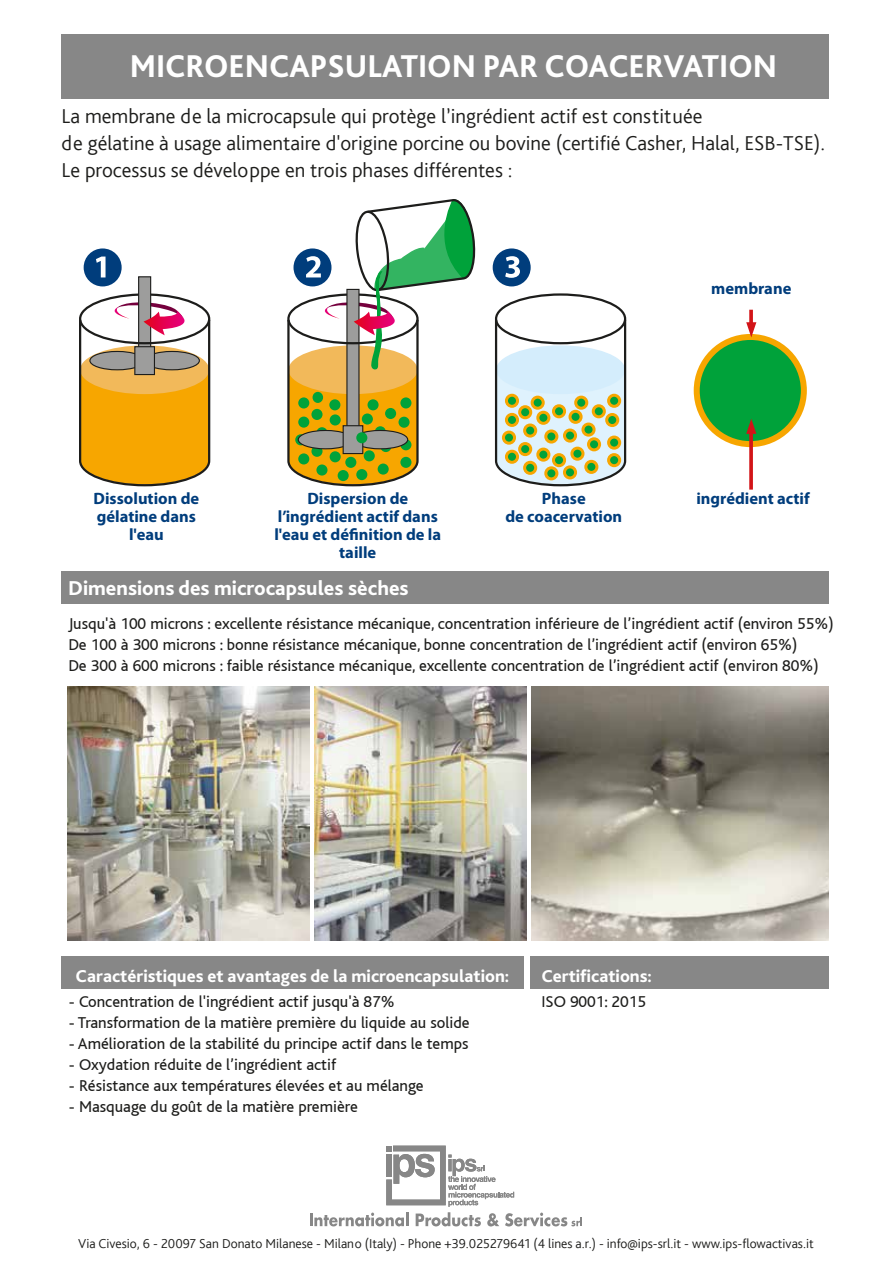
<style>
.page{position:relative;width:893px;height:1263px;background:#fff}
.page>*{position:absolute;margin:0;border:0;box-sizing:border-box;transform-origin:0 0}
.t1{font:800 33px "Bliss 2";color:#fff;scale:.96 1}
.t2{font:300 21px/27px "Bliss Pro";color:#1d1d1b}
.t3{font:800 21px "Bliss 2";color:#fff}
.t4{font:800 18px "Bliss 2";color:#fff}
.t5{font:16.5px/21px "Bliss";color:#1d1d1b}
.t6{font:700 16.5px/18px "Myriad Pro";color:#003d7c;text-align:center}
.t7{font:300 13.5px "Bliss Pro";color:#1d1d1b}
</style>
<div class="page">
<div style="left:62px;top:35px;width:767px;height:64px;background:#878787"></div>
<div style="left:62px;top:571px;width:767px;height:32px;background:#878787"></div>
<div style="left:62px;top:957px;width:462px;height:32px;background:#878787"></div>
<div style="left:530px;top:957px;width:299px;height:32px;background:#878787"></div>
<svg style="left:310px;top:1146px;width:272px;height:80px"></svg>
<div style="left:138px;top:276px;width:13px;height:73px;background:#9d9d9c;border:1px solid #1d1d1b"></div>
<svg style="left:79px;top:292px;width:132px;height:195px"></svg>
<svg style="left:494px;top:318px;width:133px;height:169px"></svg>
<div style="left:495px;top:293px;width:131px;height:51px;border:2px solid #1d1d1b;border-radius:50%"></div>
<div style="left:506px;top:451px;width:11px;height:11px;background:#00a23a;border-radius:50%"></div>
<div style="left:505px;top:450px;width:14px;height:14px;border:3px solid #f7a600;border-radius:50%"></div>
<div style="left:525px;top:462px;width:11px;height:11px;background:#00a23a;border-radius:50%"></div>
<div style="left:523px;top:461px;width:14px;height:14px;border:3px solid #f7a600;border-radius:50%"></div>
<div style="left:546px;top:468px;width:11px;height:11px;background:#00a23a;border-radius:50%"></div>
<div style="left:544px;top:466px;width:14px;height:14px;border:3px solid #f7a600;border-radius:50%"></div>
<div style="left:564px;top:467px;width:12px;height:11px;background:#00a23a;border-radius:50%"></div>
<div style="left:563px;top:465px;width:14px;height:14px;border:3px solid #f7a600;border-radius:50%"></div>
<div style="left:586px;top:461px;width:11px;height:11px;background:#00a23a;border-radius:50%"></div>
<div style="left:584px;top:460px;width:14px;height:14px;border:3px solid #f7a600;border-radius:50%"></div>
<div style="left:520px;top:443px;width:11px;height:12px;background:#00a23a;border-radius:50%"></div>
<div style="left:518px;top:442px;width:14px;height:14px;border:3px solid #f7a600;border-radius:50%"></div>
<div style="left:503px;top:432px;width:11px;height:11px;background:#00a23a;border-radius:50%"></div>
<div style="left:502px;top:431px;width:14px;height:14px;border:3px solid #f7a600;border-radius:50%"></div>
<div style="left:538px;top:449px;width:11px;height:11px;background:#00a23a;border-radius:50%"></div>
<div style="left:536px;top:448px;width:14px;height:14px;border:3px solid #f7a600;border-radius:50%"></div>
<div style="left:553px;top:455px;width:12px;height:11px;background:#00a23a;border-radius:50%"></div>
<div style="left:552px;top:453px;width:14px;height:14px;border:3px solid #f7a600;border-radius:50%"></div>
<div style="left:572px;top:448px;width:11px;height:11px;background:#00a23a;border-radius:50%"></div>
<div style="left:570px;top:447px;width:14px;height:14px;border:3px solid #f7a600;border-radius:50%"></div>
<div style="left:588px;top:439px;width:12px;height:11px;background:#00a23a;border-radius:50%"></div>
<div style="left:587px;top:437px;width:14px;height:14px;border:3px solid #f7a600;border-radius:50%"></div>
<div style="left:609px;top:455px;width:11px;height:11px;background:#00a23a;border-radius:50%"></div>
<div style="left:607px;top:453px;width:14px;height:14px;border:3px solid #f7a600;border-radius:50%"></div>
<div style="left:609px;top:437px;width:11px;height:11px;background:#00a23a;border-radius:50%"></div>
<div style="left:607px;top:436px;width:14px;height:14px;border:3px solid #f7a600;border-radius:50%"></div>
<div style="left:609px;top:395px;width:11px;height:11px;background:#00a23a;border-radius:50%"></div>
<div style="left:607px;top:394px;width:14px;height:14px;border:3px solid #f7a600;border-radius:50%"></div>
<div style="left:506px;top:395px;width:11px;height:11px;background:#00a23a;border-radius:50%"></div>
<div style="left:505px;top:394px;width:14px;height:14px;border:3px solid #f7a600;border-radius:50%"></div>
<div style="left:525px;top:425px;width:11px;height:11px;background:#00a23a;border-radius:50%"></div>
<div style="left:523px;top:423px;width:14px;height:15px;border:3px solid #f7a600;border-radius:50%"></div>
<div style="left:546px;top:431px;width:11px;height:11px;background:#00a23a;border-radius:50%"></div>
<div style="left:544px;top:429px;width:14px;height:14px;border:3px solid #f7a600;border-radius:50%"></div>
<svg style="left:583px;top:424px;width:11px;height:11px"></svg>
<div style="left:581px;top:423px;width:15px;height:14px;border:3px solid #f7a600;border-radius:50%"></div>
<div style="left:520px;top:407px;width:11px;height:11px;background:#00a23a;border-radius:50%"></div>
<div style="left:518px;top:405px;width:14px;height:14px;border:3px solid #f7a600;border-radius:50%"></div>
<div style="left:532px;top:397px;width:11px;height:11px;background:#00a23a;border-radius:50%"></div>
<div style="left:531px;top:396px;width:14px;height:14px;border:3px solid #f7a600;border-radius:50%"></div>
<div style="left:553px;top:406px;width:12px;height:11px;background:#00a23a;border-radius:50%"></div>
<div style="left:552px;top:404px;width:14px;height:14px;border:3px solid #f7a600;border-radius:50%"></div>
<div style="left:570px;top:411px;width:11px;height:11px;background:#00a23a;border-radius:50%"></div>
<div style="left:568px;top:410px;width:15px;height:14px;border:3px solid #f7a600;border-radius:50%"></div>
<div style="left:576px;top:397px;width:11px;height:11px;background:#00a23a;border-radius:50%"></div>
<div style="left:574px;top:396px;width:14px;height:14px;border:3px solid #f7a600;border-radius:50%"></div>
<div style="left:593px;top:406px;width:11px;height:11px;background:#00a23a;border-radius:50%"></div>
<div style="left:592px;top:404px;width:14px;height:14px;border:3px solid #f7a600;border-radius:50%"></div>
<div style="left:506px;top:414px;width:11px;height:11px;background:#00a23a;border-radius:50%"></div>
<div style="left:505px;top:413px;width:14px;height:14px;border:3px solid #f7a600;border-radius:50%"></div>
<div style="left:564px;top:430px;width:12px;height:11px;background:#00a23a;border-radius:50%"></div>
<div style="left:563px;top:428px;width:14px;height:15px;border:3px solid #f7a600;border-radius:50%"></div>
<div style="left:538px;top:412px;width:11px;height:11px;background:#00a23a;border-radius:50%"></div>
<div style="left:536px;top:411px;width:14px;height:14px;border:3px solid #f7a600;border-radius:50%"></div>
<div style="left:607px;top:414px;width:11px;height:11px;background:#00a23a;border-radius:50%"></div>
<div style="left:605px;top:413px;width:14px;height:14px;border:3px solid #f7a600;border-radius:50%"></div>
<div style="left:697px;top:337px;width:107px;height:107px;background:#00a23a;border-radius:50%"></div>
<div style="left:694px;top:334px;width:113px;height:113px;border:6px solid #f7a600;border-radius:50%"></div>
<svg style="left:746px;top:419px;width:10px;height:71px"></svg>
<svg style="left:746px;top:310px;width:10px;height:27px"></svg>
<div style="left:84px;top:248px;width:38px;height:38px;background:#003d7c;border-radius:50%"></div>
<svg style="left:96px;top:257px;width:10px;height:20px"></svg>
<div style="left:493px;top:248px;width:38px;height:38px;background:#003d7c;border-radius:50%"></div>
<svg style="left:505px;top:256px;width:15px;height:22px"></svg>
<svg style="left:287px;top:199px;width:189px;height:288px"></svg>
<img style="left:315px;top:687px;width:212px;height:254px">
<img style="left:68px;top:687px;width:241px;height:254px">
<img style="left:532px;top:687px;width:297px;height:254px">
<h1 class="t1" style="left:130px;top:46px;width:676px">MICROENCAPSULATION PAR COACERVATION</h1>
<p class="t2" style="left:62px;top:102px;width:765px">La membrane de la microcapsule qui protège l’ingrédient actif est constituée<br>de gélatine à usage alimentaire d'origine porcine ou bovine (certifié Casher, Halal, ESB-TSE).<br>Le processus se développe en trois phases différentes :</p>
<p class="t6" style="left:711px;top:279px;width:82px">membrane</p>
<p class="t6" style="left:94px;top:490px;width:107px">Dissolution de gélatine dans l'eau</p>
<p class="t6" style="left:274px;top:490px;width:168px">Dispersion de l’ingrédient actif dans l'eau et définition de la taille</p>
<p class="t6" style="left:505px;top:490px;width:118px">Phase<br>de coacervation</p>
<p class="t6" style="left:696px;top:490px;width:115px">ingrédient actif</p>
<p class="t3" style="left:68px;top:574px;width:342px">Dimensions des microcapsules sèches</p>
<p class="t5" style="left:68px;top:613px;width:767px">Jusqu'à 100 microns : excellente résistance mécanique, concentration inférieure de l’ingrédient actif (environ 55%)<br>De 100 à 300 microns : bonne résistance mécanique, bonne concentration de l’ingrédient actif (environ 65%)<br>De 300 à 600 microns : faible résistance mécanique, excellente concentration de l’ingrédient actif (environ 80%)</p>
<p class="t4" style="left:76px;top:964px;width:435px">Caractéristiques et avantages de la microencapsulation:</p>
<p class="t5" style="left:69px;top:991px;width:327px">- Concentration de l'ingrédient actif jusqu'à 87%</p>
<p class="t5" style="left:69px;top:1012px;width:402px">- Transformation de la matière première du liquide au solide</p>
<p class="t5" style="left:69px;top:1033px;width:401px">- Amélioration de la stabilité du principe actif dans le temps</p>
<p class="t5" style="left:69px;top:1054px;width:269px">- Oxydation réduite de l’ingrédient actif</p>
<p class="t5" style="left:69px;top:1075px;width:356px">- Résistance aux températures élevées et au mélange</p>
<p class="t5" style="left:69px;top:1096px;width:290px">- Masquage du goût de la matière première</p>
<p class="t4" style="left:542px;top:964px;width:112px">Certifications:</p>
<p class="t5" style="left:542px;top:991px;width:106px">ISO 9001: 2015</p>
<p class="t7" style="left:78px;top:1235px;width:737px">Via Civesio, 6 - 20097 San Donato Milanese - Milano (Italy) - Phone +39.025279641 (4 lines a.r.) - info@ips-srl.it - www.ips-flowactivas.it</p>
</div>
